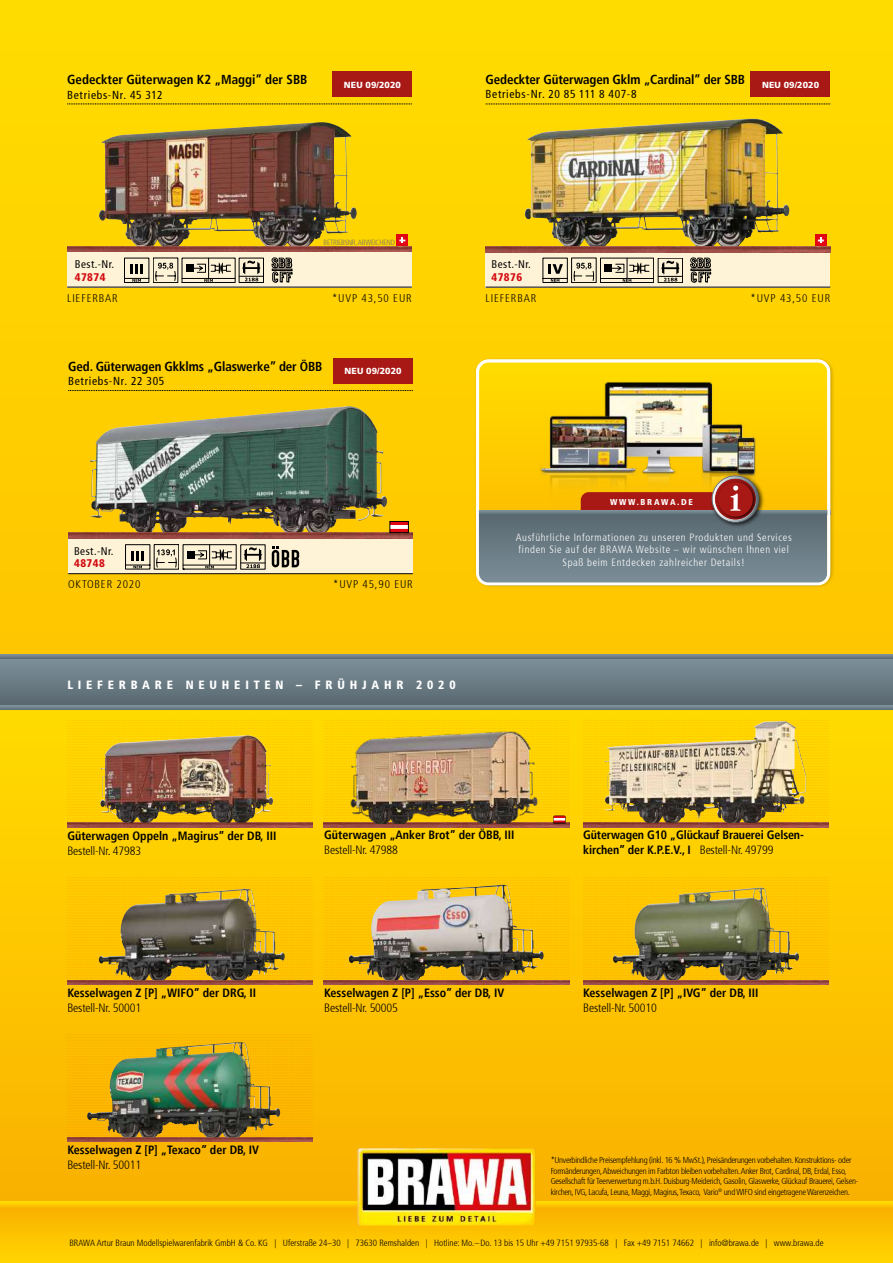
<style>
.page{position:relative;width:893px;height:1263px;background:#fff}
.page>*{position:absolute;margin:0;border:0;box-sizing:border-box;transform-origin:0 0}
.t1{font:700 condensed 12.9px "Frutiger";letter-spacing:-.01em;color:#000}
.t2{font:700 condensed 12px/15px "Frutiger";color:#000}
.t3{font:300 condensed 12px "Frutiger";letter-spacing:-.01em;color:#000}
.t4{font:900 condensed 12px "Frutiger";letter-spacing:.4em;color:#fff}
.t5{font:condensed 11.55px "Frutiger";letter-spacing:.055em;color:#000}
.t6{font:300 condensed 11.1px "Frutiger";letter-spacing:.075em;color:#000}
.t7{font:condensed 11.1px "Frutiger";letter-spacing:.04em;color:#000}
.t8{font:900 condensed 11.1px "Frutiger";letter-spacing:.04em;color:#d20a11}
.t9{font:300 condensed 10.5px/12.3px "Frutiger";letter-spacing:.06em;color:#fff;text-align:center}
.t10{font:300 condensed 9px "Frutiger";color:#000}
.t11{font:900 8.85px "Frutiger";letter-spacing:.01em;color:#fff}
.t12{font:300 condensed 8.7px/10.5px "Frutiger";letter-spacing:-.03em;color:#000}
.t13{font:900 condensed 8.55px "Frutiger";letter-spacing:.2em;color:#fff}
.t14{font:300 condensed 7.5px "Frutiger";letter-spacing:-.03em;color:#706f6f}
.s1{font-weight:300}
</style>
<div class="page">
<div style="left:0;top:0;width:893px;height:1204px;background:#ffd200"></div>
<img style="left:69px;top:409px;width:344px;height:124px">
<img style="left:524px;top:119px;width:296px;height:127px">
<img style="left:99px;top:122px;width:258px;height:124px">
<div style="left:0;top:682px;width:893px;height:522px;background:linear-gradient(to bottom,#fd0,#fab000)"></div>
<div style="left:0;top:658px;width:893px;height:48px;background:linear-gradient(to bottom,#7d919b,#5a6870)"></div>
<svg style="left:0;top:654px;width:893px;height:4px;background:#71838d"></svg>
<svg style="left:0;top:706px;width:893px;height:4px;background:#6c7e87"></svg>
<div style="left:0;top:1207px;width:893px;height:56px;background:linear-gradient(to bottom,#fab000,#ffd500)"></div>
<div style="left:0;top:1201px;width:893px;height:6px;background:#ffcd00"></div>
<svg style="left:67px;top:720px;width:245px;height:103px"></svg>
<svg style="left:67px;top:877px;width:245px;height:103px"></svg>
<svg style="left:67px;top:1034px;width:245px;height:103px;background:#e7ac08"></svg>
<svg style="left:324px;top:877px;width:245px;height:103px"></svg>
<svg style="left:583px;top:720px;width:245px;height:103px"></svg>
<svg style="left:583px;top:877px;width:245px;height:103px"></svg>
<img style="left:583px;top:823px;width:245px;height:4px">
<img style="left:583px;top:980px;width:245px;height:4px">
<img style="left:324px;top:824px;width:245px;height:3px">
<img style="left:324px;top:980px;width:245px;height:4px">
<img style="left:67px;top:823px;width:245px;height:4px">
<img style="left:67px;top:980px;width:245px;height:4px">
<img style="left:67px;top:1137px;width:245px;height:5px">
<img style="left:76px;top:735px;width:222px;height:88px">
<img style="left:324px;top:720px;width:245px;height:104px">
<img style="left:605px;top:722px;width:160px;height:101px">
<img style="left:348px;top:885px;width:153px;height:95px">
<img style="left:87px;top:1042px;width:154px;height:95px">
<img style="left:99px;top:888px;width:145px;height:92px">
<img style="left:613px;top:887px;width:147px;height:93px">
<div style="left:67px;top:252px;width:345px;height:35px;background:#fff3d7"></div>
<div style="left:486px;top:252px;width:344px;height:35px;background:#fff3d7"></div>
<div style="left:239px;top:258px;width:25px;height:25px;border:1px solid #000"></div>
<div style="left:658px;top:258px;width:25px;height:25px;border:1px solid #000"></div>
<svg style="left:124px;top:258px;width:139px;height:25px"></svg>
<hr style="left:486px;top:287px;width:344px;height:1px;background:#000">
<hr style="left:67px;top:287px;width:345px;height:1px;background:#000">
<svg style="left:486px;top:104px;width:344px;height:1px"></svg>
<svg style="left:67px;top:104px;width:345px;height:1px"></svg>
<img style="left:486px;top:246px;width:344px;height:6px">
<img style="left:67px;top:246px;width:345px;height:6px">
<svg style="left:543px;top:258px;width:139px;height:25px"></svg>
<svg style="left:272px;top:258px;width:20px;height:25px"></svg>
<svg style="left:691px;top:258px;width:20px;height:25px"></svg>
<div style="left:396px;top:235px;width:12px;height:11px;background:#e30613"></div>
<svg style="left:399px;top:237px;width:6px;height:6px"></svg>
<div style="left:815px;top:235px;width:12px;height:11px;background:#e30613"></div>
<svg style="left:818px;top:237px;width:6px;height:6px"></svg>
<div style="left:68px;top:539px;width:345px;height:35px;background:#fff3d7"></div>
<hr style="left:68px;top:573px;width:345px;height:1px;background:#000">
<svg style="left:68px;top:390px;width:345px;height:1px"></svg>
<img style="left:68px;top:533px;width:345px;height:6px">
<svg style="left:125px;top:544px;width:140px;height:25px"></svg>
<svg style="left:272px;top:546px;width:27px;height:21px"></svg>
<hr style="left:390px;top:521px;width:18px;height:4px;background:#e30613">
<svg style="left:392px;top:525px;width:14px;height:4px"></svg>
<hr style="left:390px;top:529px;width:18px;height:4px;background:#e30613">
<div style="left:390px;top:521px;width:18px;height:12px;border:1px solid #000"></div>
<div style="left:474px;top:357px;width:362px;height:232px;background:#000;opacity:.25"></div>
<svg style="left:478px;top:361px;width:351px;height:221px"></svg>
<img style="left:522px;top:378px;width:257px;height:97px">
<div style="left:476px;top:359px;width:354px;height:226px;border:3px solid #fff;border-radius:11px"></div>
<div style="left:711px;top:474px;width:49px;height:47px;background:#fff;opacity:.75"></div>
<svg style="left:478px;top:475px;width:349px;height:110px;background:#948561"></svg>
<img style="left:357px;top:1148px;width:179px;height:78px">
<div style="left:750px;top:71px;width:80px;height:26px;background:#a81815"></div>
<div style="left:332px;top:71px;width:80px;height:26px;background:#a81815"></div>
<div style="left:333px;top:358px;width:80px;height:26px;background:#a81815"></div>
<h1 class="t1" style="left:67px;top:72px;width:242px">Gedeckter Güterwagen K2 „Maggi” der SBB</h1>
<h3 class="t5" style="left:67px;top:88px;width:97px">Betriebs-Nr. 45 312</h3>
<h1 class="t1" style="left:486px;top:72px;width:261px">Gedeckter Güterwagen Gklm „Cardinal” der SBB</h1>
<h3 class="t5" style="left:486px;top:88px;width:153px">Betriebs-Nr. 20 85 111 8 407-8</h3>
<p class="t11" style="left:344px;top:79px;width:59px">NEU 09/2020</p>
<p class="t11" style="left:762px;top:79px;width:59px">NEU 09/2020</p>
<p class="t14" style="left:324px;top:238px;width:73px">BETRIEBSNR. ABWEICHEND</p>
<p class="t7" style="left:75px;top:258px;width:41px">Best.-Nr.</p>
<p class="t7" style="left:491px;top:258px;width:41px">Best.-Nr.</p>
<p class="t8" style="left:75px;top:270px;width:32px">47874</p>
<p class="t8" style="left:491px;top:270px;width:32px">47876</p>
<p class="t6" style="left:67px;top:291px;width:52px">LIEFERBAR</p>
<p class="t6" style="left:332px;top:291px;width:81px">*UVP 43,50 EUR</p>
<h1 class="t1" style="left:68px;top:358px;width:256px">Ged. Güterwagen Gkklms „Glaswerke” der ÖBB</h1>
<h3 class="t5" style="left:68px;top:374px;width:98px">Betriebs-Nr. 22 305</h3>
<p class="t11" style="left:345px;top:366px;width:59px">NEU 09/2020</p>
<p class="t6" style="left:486px;top:291px;width:52px">LIEFERBAR</p>
<p class="t6" style="left:751px;top:291px;width:81px">*UVP 43,50 EUR</p>
<p class="t7" style="left:74px;top:545px;width:41px">Best.-Nr.</p>
<p class="t8" style="left:74px;top:557px;width:32px">48748</p>
<p class="t6" style="left:68px;top:578px;width:74px">OKTOBER 2020</p>
<p class="t6" style="left:333px;top:578px;width:81px">*UVP 45,90 EUR</p>
<h2 class="t4" style="left:67px;top:677px;width:390px">LIEFERBARE NEUHEITEN – FRÜHJAHR 2020</h2>
<p class="t13" style="left:610px;top:496px;width:85px">WWW.BRAWA.DE</p>
<p class="t9" style="left:516px;top:531px;width:277px">Ausführliche Informationen zu unseren Produkten und Services finden Sie auf der BRAWA Website – wir wünschen Ihnen viel<br>Spaß beim Entdecken zahlreicher Details!</p>
<h2 class="t2" style="left:67px;top:828px;width:210px">Güterwagen Oppeln „Magirus” der DB, III</h2>
<h2 class="t3" style="left:67px;top:844px;width:75px">Bestell-Nr. 47983</h2>
<h2 class="t2" style="left:324px;top:828px;width:192px">Güterwagen „Anker Brot” der ÖBB, III</h2>
<h2 class="t3" style="left:324px;top:843px;width:75px">Bestell-Nr. 47988</h2>
<h2 class="t2" style="left:67px;top:985px;width:190px">Kesselwagen Z [P] „WIFO” der DRG, II</h2>
<h2 class="t3" style="left:67px;top:1001px;width:75px">Bestell-Nr. 50001</h2>
<h2 class="t2" style="left:324px;top:985px;width:182px">Kesselwagen Z [P] „Esso” der DB, IV</h2>
<h2 class="t3" style="left:324px;top:1001px;width:75px">Bestell-Nr. 50005</h2>
<h2 class="t2" style="left:583px;top:828px;width:222px">Güterwagen G10 „Glückauf Brauerei Gelsen&shy;kirchen” der K.P.E.V., I <span class="s1">Bestell-Nr. 49799</span></h2>
<h2 class="t2" style="left:583px;top:985px;width:177px">Kesselwagen Z [P] „IVG” der DB, III</h2>
<h2 class="t3" style="left:583px;top:1001px;width:75px">Bestell-Nr. 50010</h2>
<h2 class="t2" style="left:67px;top:1142px;width:193px">Kesselwagen Z [P] „Texaco” der DB, IV</h2>
<h2 class="t3" style="left:67px;top:1158px;width:75px">Bestell-Nr. 50011</h2>
<p class="t12" style="left:551px;top:1155px;width:309px">*Unverbindliche Preisempfehlung (inkl. 16 % MwSt.), Preisänderungen vorbehalten. Konstruktions- oder Formänderungen, Abweichungen im Farbton bleiben vorbehalten. Anker Brot, Cardinal, DB, Erdal, Esso, Gesellschaft für Teerverwertung m.b.H. Duisburg-Meiderich, Gasolin, Glaswerke, Glückauf Brauerei, Gelsen&shy;kirchen, IVG, Lacufa, Leuna, Maggi, Magirus, Texaco, Vario<sup>®</sup> und WIFO sind eingetragene Warenzeichen.</p>
<p class="t10" style="left:69px;top:1237px;width:756px">BRAWA Artur Braun Modellspielwarenfabrik GmbH &amp; Co. KG | Uferstraße 24–30 | 73630 Remshalden | Hotline: Mo.–Do. 13 bis 15 Uhr +49 7151 97935-68 | Fax +49 7151 74662 | info@brawa.de | www.brawa.de</p>
</div>
